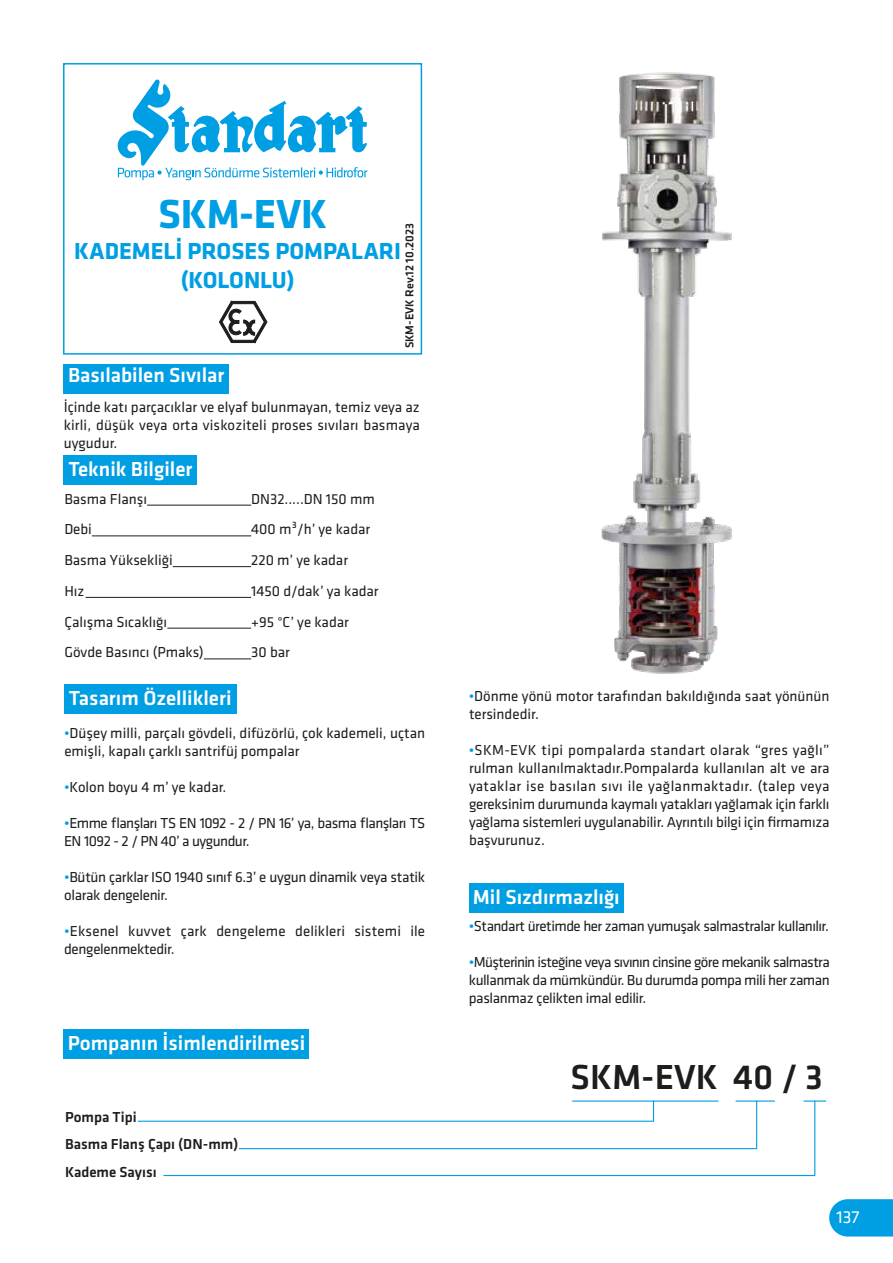
<style>
.page{position:relative;width:893px;height:1263px;background:#fff}
.page>*{position:absolute;margin:0;border:0;box-sizing:border-box;transform-origin:0 0}
.t1{font:700 42px "Klavika Basic";color:#009fe3}
.t2{font:500 36px "Klavika Basic";color:#1d1d1b}
.t3{font:700 24px/28.8px "Klavika Basic";color:#009fe3;text-align:center}
.t4{font:500 21px "Klavika Basic";color:#fff}
.t5{font:18px "Klavika Basic";color:#fff}
.t6{font:15px/18px "Klavika Basic";color:#1d1d1b;text-align:justify}
.t7{font:15px/18px "Klavika Basic";letter-spacing:-.035em;color:#1d1d1b}
.t8{font:15px/18px "Klavika Basic";letter-spacing:-.025em;color:#1d1d1b}
.t9{font:500 15px/27.8px "Klavika Basic";color:#1d1d1b}
.t10{font:500 12px "Klavika";color:#1d1d1b}
.s1{color:#009fe3}
</style>
<div class="page">
<svg style="left:829px;top:1199px;width:64px;height:37px;background:#11a5e4"></svg>
<hr style="left:147px;top:505px;width:104px;height:1px;background:#1d1d1b">
<hr style="left:95px;top:535px;width:156px;height:1px;background:#1d1d1b">
<hr style="left:176px;top:566px;width:75px;height:1px;background:#1d1d1b">
<hr style="left:86px;top:597px;width:165px;height:1px;background:#1d1d1b">
<hr style="left:167px;top:628px;width:84px;height:1px;background:#1d1d1b">
<hr style="left:204px;top:658px;width:47px;height:1px;background:#1d1d1b">
<svg style="left:163px;top:1100px;width:653px;height:77px"></svg>
<hr style="left:804px;top:1100px;width:22px;height:2px;background:#009fe3">
<div style="left:63px;top:63px;width:359px;height:292px;border:2px solid #009fe3"></div>
<div style="left:64px;top:364px;width:165px;height:29px;background:#009fe3"></div>
<div style="left:64px;top:455px;width:133px;height:30px;background:#009fe3"></div>
<div style="left:64px;top:684px;width:173px;height:30px;background:#009fe3"></div>
<div style="left:469px;top:883px;width:154px;height:30px;background:#009fe3"></div>
<div style="left:64px;top:1029px;width:245px;height:30px;background:#009fe3"></div>
<svg style="left:117px;top:79px;width:251px;height:101px"></svg>
<svg style="left:219px;top:301px;width:48px;height:42px"></svg>
<img style="left:601px;top:72px;width:131px;height:602px">
<h1 class="t1" style="left:158px;top:183px;width:171px">SKM-EVK</h1>
<h3 class="t3" style="left:74px;top:236px;width:329px">KADEMELİ PROSES POMPALARI (KOLONLU)</h3>
<p class="t10" style="left:403px;top:348px;width:126px;rotate:-90deg">SKM-EVK Rev.12 10.2023</p>
<h3 class="t4" style="left:68px;top:361px;width:158px">Basılabilen Sıvılar</h3>
<p class="t6" style="left:64px;top:397px;width:358px">İçinde katı parçacıklar ve elyaf bulunmayan, temiz veya az kirli, düşük veya orta viskoziteli proses sıvıları basmaya uygudur.</p>
<h3 class="t4" style="left:68px;top:455px;width:126px">Teknik Bilgiler</h3>
<p class="t6" style="left:64px;top:489px;width:84px">Basma Flanşı</p>
<p class="t6" style="left:251px;top:489px;width:125px">DN32.....DN 150 mm</p>
<p class="t6" style="left:64px;top:520px;width:29px">Debi</p>
<p class="t6" style="left:251px;top:520px;width:121px">400 m³/h’ ye kadar</p>
<p class="t6" style="left:64px;top:551px;width:110px">Basma Yüksekliği</p>
<p class="t6" style="left:251px;top:551px;width:98px">220 m’ ye kadar</p>
<p class="t6" style="left:64px;top:581px;width:22px">Hız</p>
<p class="t6" style="left:251px;top:581px;width:129px">1450 d/dak’ ya kadar</p>
<p class="t6" style="left:64px;top:612px;width:104px">Çalışma Sıcaklığı</p>
<p class="t6" style="left:251px;top:612px;width:99px">+95 °C’ ye kadar</p>
<p class="t6" style="left:64px;top:643px;width:141px">Gövde Basıncı (Pmaks)</p>
<p class="t6" style="left:251px;top:643px;width:40px">30 bar</p>
<h3 class="t4" style="left:69px;top:684px;width:164px">Tasarım Özellikleri</h3>
<p class="t6" style="left:469px;top:686px;width:362px"><span class="s1">•</span>Dönme yönü motor tarafından bakıldığında saat yönünün tersindedir.</p>
<p class="t6" style="left:469px;top:740px;width:362px"><span class="s1">•</span>SKM-EVK tipi pompalarda standart olarak “gres yağlı” rulman kullanılmaktadır.Pompalarda kullanılan alt ve ara yataklar ise basılan sıvı ile yağlanmaktadır. (talep veya gereksinim durumunda kaymalı yatakları yağlamak için farklı yağlama sistemleri uygulanabilir. Ayrıntılı bilgi için firmamıza başvurunuz.</p>
<p class="t6" style="left:64px;top:723px;width:362px"><span class="s1">•</span>Düşey milli, parçalı gövdeli, difüzörlü, çok kademeli, uçtan emişli, kapalı çarklı santrifüj pompalar</p>
<p class="t6" style="left:64px;top:777px;width:164px"><span class="s1">•</span>Kolon boyu 4 m’ ye kadar.</p>
<p class="t7" style="left:64px;top:813px;width:363px"><span class="s1">•</span>Emme flanşları TS EN 1092 - 2 / PN 16’ ya, basma flanşları TS<br>EN 1092 - 2 / PN 40’ a uygundur.</p>
<p class="t8" style="left:64px;top:867px;width:362px"><span class="s1">•</span>Bütün çarklar ISO 1940 sınıf 6.3’ e uygun dinamik veya statik olarak dengelenir.</p>
<p class="t6" style="left:64px;top:921px;width:363px"><span class="s1">•</span>Eksenel kuvvet çark dengeleme delikleri sistemi ile dengelenmektedir.</p>
<p class="t7" style="left:469px;top:916px;width:362px"><span class="s1">•</span>Standart üretimde her zaman yumuşak salmastralar kullanılır.</p>
<p class="t6" style="left:469px;top:952px;width:362px"><span class="s1">•</span>Müşterinin isteğine veya sıvının cinsine göre mekanik salmastra kullanmak da mümkündür. Bu durumda pompa mili her zaman paslanmaz çelikten imal edilir.</p>
<h3 class="t4" style="left:473px;top:883px;width:148px">Mil Sızdırmazlığı</h3>
<h3 class="t4" style="left:68px;top:1029px;width:239px">Pompanın İsimlendirilmesi</h3>
<p class="t9" style="left:65px;top:1102px;width:175px">Pompa Tipi<br>Basma Flanş Çapı (DN-mm)<br>Kademe Sayısı</p>
<h2 class="t2" style="left:571px;top:1052px;width:254px">SKM-EVK 40 / 3</h2>
<p class="t5" style="left:836px;top:1205px;width:24px">137</p>
</div>
